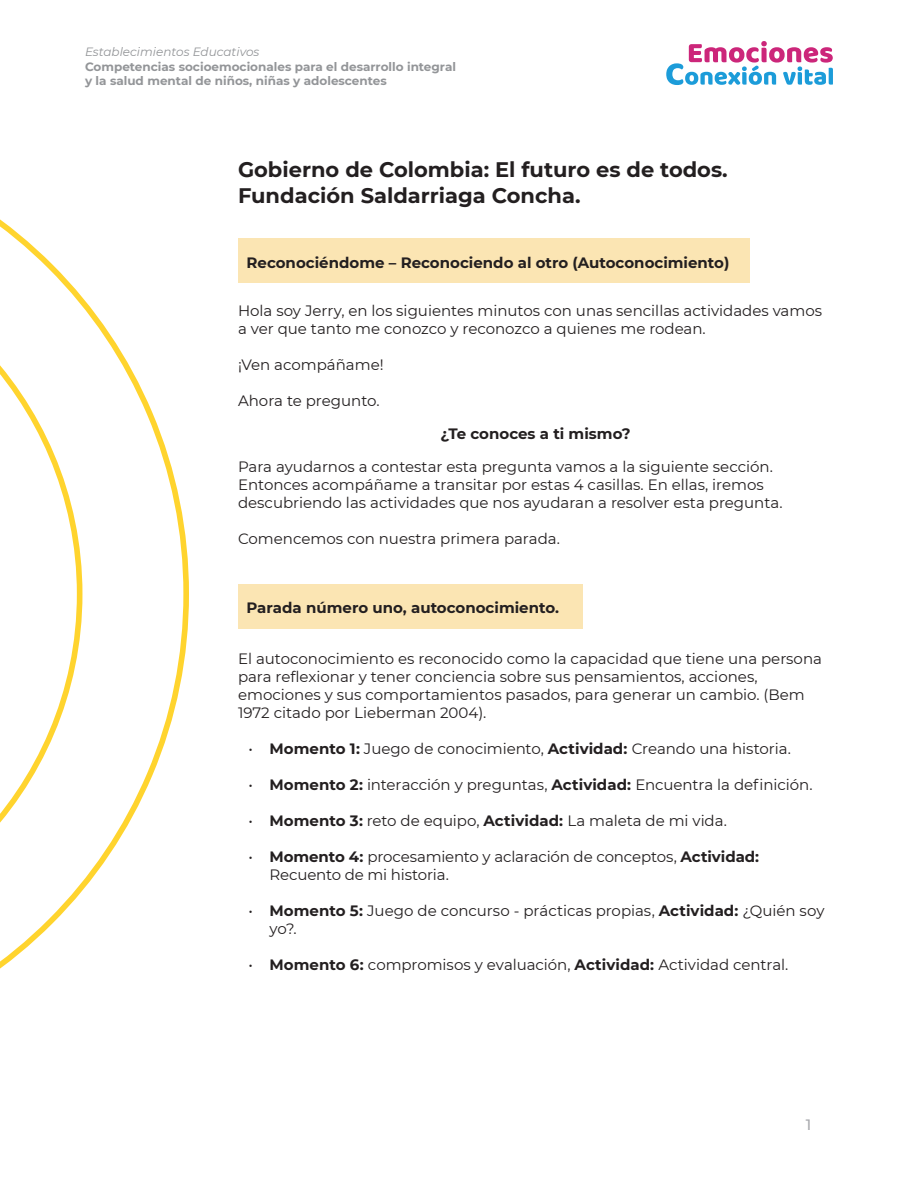
<style>
.page{position:relative;width:918px;height:1188px;background:#fff}
.page>*{position:absolute;margin:0;border:0;box-sizing:border-box;transform-origin:0 0}
.Títulos_secundarios{font:700 21px "Montserrat";color:#231f20}
.Cuerpo{font:15px/18px "Montserrat";color:#231f20}
.Listado{font:15px/18px "Montserrat";letter-spacing:-.005em;color:#231f20}
.Subtitulo{font:700 15px "Montserrat";color:#231f20}
.t1{font:500 15px "Montserrat";color:#a8a9ad}
.t2{font:700 12px/14.4px "Montserrat";color:#939598}
.t3{font:italic 12px "Montserrat";color:#939598}
.s1{font-weight:700}
</style>
<div class="page">
<svg style="left:666px;top:41px;width:167px;height:44px"></svg>
<svg style="left:0;top:219px;width:189px;height:750px"></svg>
<div style="left:238px;top:238px;width:512px;height:44px;background:#fbe5b3"></div>
<div style="left:238px;top:584px;width:345px;height:44px;background:#fbe5b3"></div>
<p class="t3" style="left:85px;top:44px;width:176px">Establecimientos Educativos</p>
<p class="t2" style="left:85px;top:59px;width:373px">Competencias socioemocionales para el desarrollo integral y la salud mental de niños, niñas y adolescentes</p>
<h1 class="Títulos_secundarios" style="left:238px;top:155px;width:491px">Gobierno de Colombia: El futuro es de todos.</h1>
<h1 class="Títulos_secundarios" style="left:238px;top:180px;width:344px">Fundación Saldarriaga Concha.</h1>
<h2 class="Subtitulo" style="left:247px;top:252px;width:484px">Reconociéndome – Reconociendo al otro (Autoconocimiento)</h2>
<p class="Cuerpo" style="left:238px;top:301px;width:586px">Hola soy Jerry, en los siguientes minutos con unas sencillas actividades vamos a ver que tanto me conozco y reconozco a quienes me rodean.</p>
<p class="Cuerpo" style="left:238px;top:355px;width:147px">¡Ven acompáñame!</p>
<p class="Cuerpo" style="left:238px;top:391px;width:143px">Ahora te pregunto.</p>
<h2 class="Subtitulo" style="left:440px;top:423px;width:192px">¿Te conoces a ti mismo?</h2>
<p class="Cuerpo" style="left:238px;top:457px;width:536px">Para ayudarnos a contestar esta pregunta vamos a la siguiente sección.</p>
<p class="Cuerpo" style="left:238px;top:475px;width:546px">Entonces acompáñame a transitar por estas 4 casillas. En ellas, iremos descubriendo las actividades que nos ayudaran a resolver esta pregunta.</p>
<p class="Cuerpo" style="left:238px;top:529px;width:323px">Comencemos con nuestra primera parada.</p>
<h2 class="Subtitulo" style="left:247px;top:597px;width:314px">Parada número uno, autoconocimiento.</h2>
<p class="Cuerpo" style="left:238px;top:649px;width:586px">El autoconocimiento es reconocido como la capacidad que tiene una persona para reflexionar y tener conciencia sobre sus pensamientos, acciones, emociones y sus comportamientos pasados, para generar un cambio. (Bem 1972 citado por Lieberman 2004).</p>
<p class="Listado" style="left:249px;top:739px;width:544px">• <span class="s1">Momento 1:</span> Juego de conocimiento, <span class="s1">Actividad:</span> Creando una historia.</p>
<p class="Listado" style="left:249px;top:775px;width:566px">• <span class="s1">Momento 2:</span> interacción y preguntas, <span class="s1">Actividad:</span> Encuentra la definición.</p>
<p class="Listado" style="left:249px;top:811px;width:480px">• <span class="s1">Momento 3:</span> reto de equipo, <span class="s1">Actividad:</span> La maleta de mi vida.</p>
<p class="Listado" style="left:270px;top:847px;width:491px;text-indent:-21px">• <span class="s1">Momento 4:</span> procesamiento y aclaración de conceptos, <span class="s1">Actividad:<br></span>Recuento de mi historia.</p>
<p class="Listado" style="left:270px;top:901px;width:556px;text-indent:-21px">• <span class="s1">Momento 5:</span> Juego de concurso - prácticas propias, <span class="s1">Actividad:</span> ¿Quién soy yo?.</p>
<p class="Listado" style="left:249px;top:955px;width:541px">• <span class="s1">Momento 6:</span> compromisos y evaluación, <span class="s1">Actividad:</span> Actividad central.</p>
<p class="t1" style="left:806px;top:1114px;width:7px">1</p>
</div>
